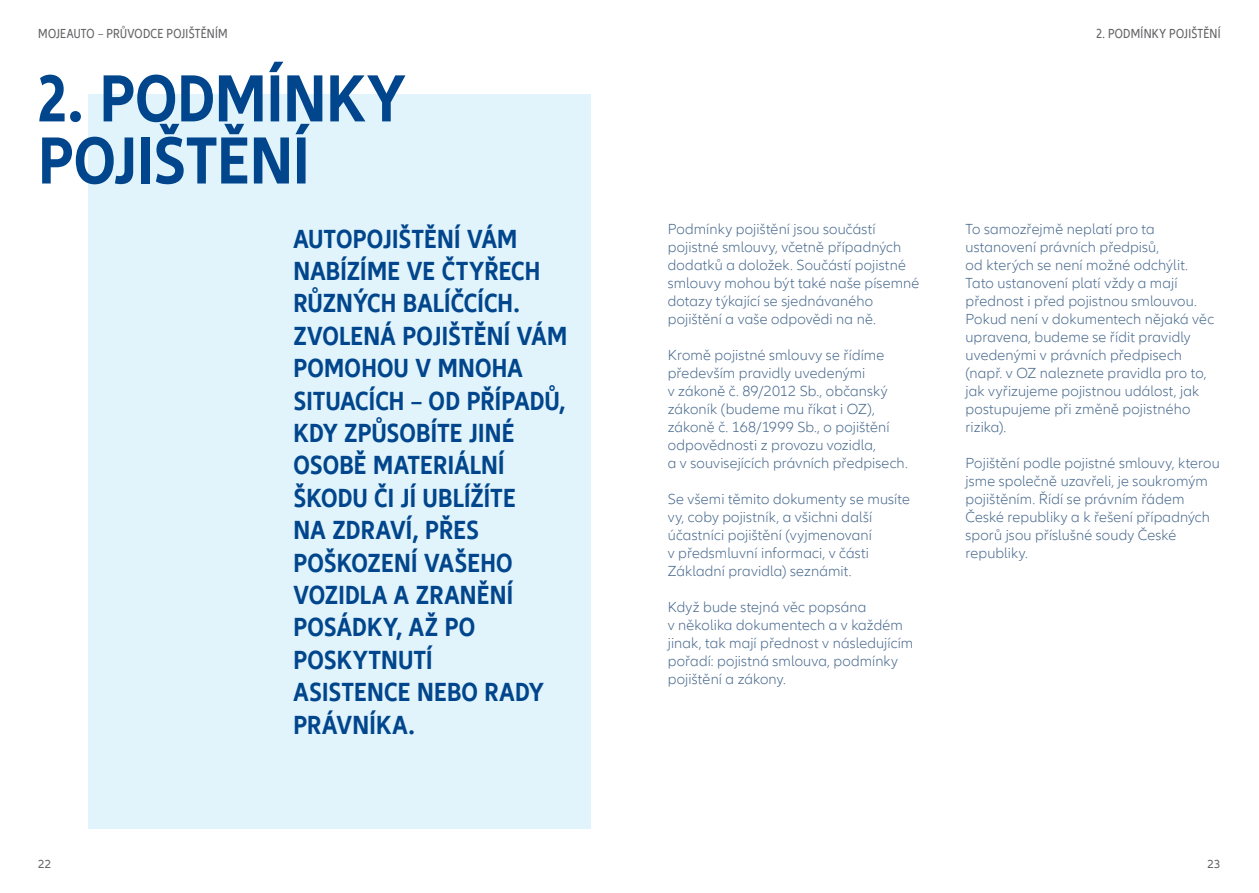
<style>
.page{position:relative;width:1259px;height:893px;background:#fff}
.page>*{position:absolute;margin:0;border:0;box-sizing:border-box;transform-origin:0 0}
.t1{font:700 condensed 69px/62.1px "Allianz Neo";letter-spacing:.005em;color:#01468c}
.t2{font:700 condensed 27px/32.4px "Allianz Neo";letter-spacing:.01em;color:#01468c}
.t3{font:300 15px/18px "Allianz Neo";letter-spacing:.01em;color:#496a8e}
.t4{font:condensed 13.5px "Allianz Neo";letter-spacing:.02em;color:#636366}
.t5{font:12px "Allianz Neo";color:#636366}
</style>
<div class="page">
<div style="left:89px;top:95px;width:502px;height:734px;background:#e1f4fc"></div>
<p class="t4" style="left:38px;top:26px;width:191px">MOJEAUTO – PRŮVODCE POJIŠTĚNÍM</p>
<p class="t4" style="left:1096px;top:26px;width:126px">2. PODMÍNKY POJIŠTĚNÍ</p>
<h1 class="t1" style="left:38px;top:69px;width:368px">2. PODMÍNKY<br>POJIŠTĚNÍ</h1>
<p class="t2" style="left:293px;top:223px;width:275px">AUTOPOJIŠTĚNÍ VÁM<br>NABÍZÍME VE ČTYŘECH<br>RŮZNÝCH BALÍČCÍCH.<br>ZVOLENÁ POJIŠTĚNÍ VÁM<br>POMOHOU V MNOHA<br>SITUACÍCH – OD PŘÍPADŮ,<br>KDY ZPŮSOBÍTE JINÉ<br>OSOBĚ MATERIÁLNÍ<br>ŠKODU ČI JÍ UBLÍŽÍTE<br>NA ZDRAVÍ, PŘES<br>POŠKOZENÍ VAŠEHO<br>VOZIDLA A ZRANĚNÍ<br>POSÁDKY, AŽ PO<br>POSKYTNUTÍ<br>ASISTENCE NEBO RADY<br>PRÁVNÍKA.</p>
<p class="t3" style="left:668px;top:220px;width:253px">Podmínky pojištění jsou součástí pojistné smlouvy, včetně případných dodatků a doložek. Součástí pojistné smlouvy mohou být také naše písemné dotazy týkající se sjednávaného pojištění a vaše odpovědi na ně.</p>
<p class="t3" style="left:668px;top:346px;width:241px">Kromě pojistné smlouvy se řídíme především pravidly uvedenými<br>v zákoně č. 89/2012 Sb., občanský zákoník (budeme mu říkat i OZ), zákoně č. 168/1999 Sb., o pojištění odpovědnosti z provozu vozidla,<br>a v souvisejících právních předpisech.</p>
<p class="t3" style="left:668px;top:490px;width:244px">Se všemi těmito dokumenty se musíte vy, coby pojistník, a všichni další účastníci pojištění (vyjmenovaní<br>v předsmluvní informaci, v části Základní pravidla) seznámit.</p>
<p class="t3" style="left:668px;top:598px;width:247px">Když bude stejná věc popsána<br>v několika dokumentech a v každém jinak, tak mají přednost v následujícím pořadí: pojistná smlouva, podmínky pojištění a zákony.</p>
<p class="t3" style="left:965px;top:220px;width:250px">To samozřejmě neplatí pro ta ustanovení právních předpisů,<br>od kterých se není možné odchýlit.<br>Tato ustanovení platí vždy a mají přednost i před pojistnou smlouvou.<br>Pokud není v dokumentech nějaká věc upravena, budeme se řídit pravidly uvedenými v právních předpisech (např. v OZ naleznete pravidla pro to, jak vyřizujeme pojistnou událost, jak postupujeme při změně pojistného rizika).</p>
<p class="t3" style="left:965px;top:454px;width:256px">Pojištění podle pojistné smlouvy, kterou jsme společně uzavřeli, je soukromým pojištěním. Řídí se právním řádem<br>České republiky a k řešení případných sporů jsou příslušné soudy České republiky.</p>
<p class="t5" style="left:38px;top:857px;width:15px">22</p>
<p class="t5" style="left:1207px;top:857px;width:15px">23</p>
</div>
